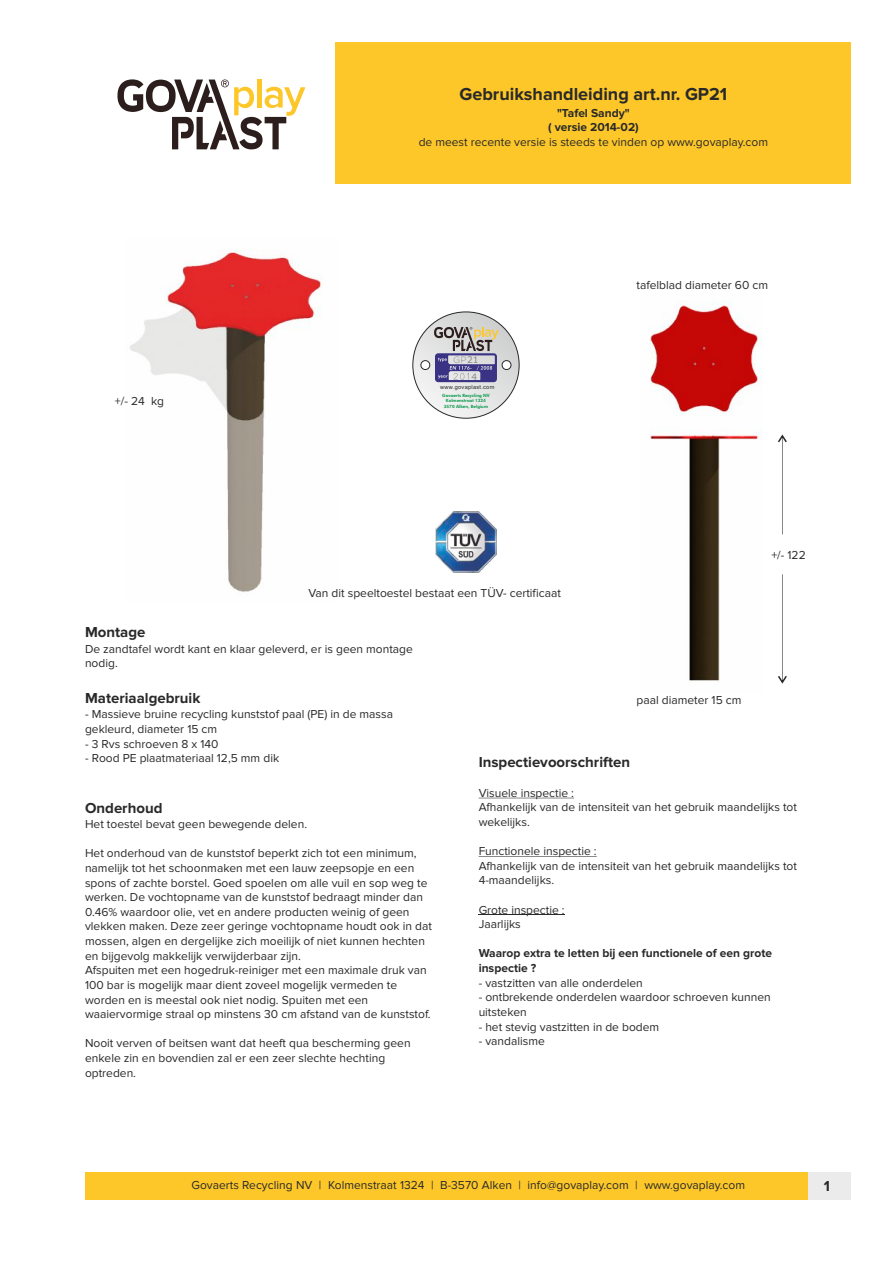
<style>
.page{position:relative;width:893px;height:1263px;background:#fff}
.page>*{position:absolute;margin:0;border:0;box-sizing:border-box;transform-origin:0 0}
.t1{font:700 18px "Proxima Nova";color:#292929}
.t2{font:700 15px "Proxima Nova";color:#292929}
.t3{font:12px/14.5px "Proxima Nova";color:#292929}
.t4{font:700 12px/14.5px "Proxima Nova";color:#292929}
.t5{font:300 9.15px "Gotham Rounded";color:#888}
.t6{font:9px "Verdana";color:#888}
.t7{font:5.7px "Arial";letter-spacing:.045em;color:#292929}
.t8{font:800 4.35px/5.2px "Futura BT";color:#009745;text-align:center}
.s1{font-family:"Verdana";font-weight:400}
</style>
<div class="page">
<div style="left:335px;top:43px;width:515px;height:141px;background:#fdc72a"></div>
<div style="left:85px;top:1172px;width:765px;height:27px;background:#fdc72a"></div>
<div style="left:808px;top:1172px;width:42px;height:27px;background:#ebebeb"></div>
<svg style="left:117px;top:79px;width:188px;height:70px"></svg>
<img style="left:130px;top:250px;width:193px;height:343px">
<hr style="left:479px;top:798px;width:95px;height:1px;background:#292929">
<hr style="left:479px;top:856px;width:118px;height:1px;background:#292929">
<hr style="left:479px;top:915px;width:86px;height:1px;background:#292929">
<img style="left:650px;top:300px;width:112px;height:381px">
<svg style="left:778px;top:434px;width:9px;height:100px"></svg>
<svg style="left:778px;top:574px;width:9px;height:110px"></svg>
<img style="left:435px;top:511px;width:62px;height:62px">
<svg style="left:412px;top:311px;width:108px;height:108px"></svg>
<h1 class="t1" style="left:459px;top:86px;width:269px">Gebruikshandleiding art.nr. GP21</h1>
<p class="t4" style="left:548px;top:106px;width:92px;text-align:center">"Tafel Sandy"<br>( versie 2014-02)</p>
<p class="t3" style="left:419px;top:135px;width:351px">de meest recente versie is steeds te vinden op www.govaplay.com</p>
<p class="t3" style="left:115px;top:394px;width:51px">+/- 24 kg</p>
<p class="t5" style="left:453px;top:355px;width:27px">GP<span class="s1">21</span></p>
<p class="t6" style="left:471px;top:373px;width:7px">4</p>
<p class="t7" style="left:440px;top:385px;width:56px">www.govaplast.com</p>
<p class="t8" style="left:442px;top:393px;width:49px">Govaerts Recycling NV<br>Kolmenstraat 1324<br>3570 Alken, Belgium</p>
<p class="t3" style="left:308px;top:586px;width:254px">Van dit speeltoestel bestaat een TÜV- certificaat</p>
<p class="t3" style="left:637px;top:279px;width:133px">tafelblad diameter 60 cm</p>
<p class="t3" style="left:771px;top:548px;width:36px">+/- 122</p>
<p class="t2" style="left:85px;top:625px;width:62px">Montage</p>
<p class="t3" style="left:85px;top:642px;width:329px">De zandtafel wordt kant en klaar geleverd, er is geen montage nodig.</p>
<p class="t2" style="left:85px;top:691px;width:117px">Materiaalgebruik</p>
<p class="t3" style="left:85px;top:708px;width:310px">- Massieve bruine recycling kunststof paal (PE) in de massa gekleurd, diameter 15 cm</p>
<p class="t3" style="left:85px;top:737px;width:135px">- 3 Rvs schroeven 8 x 140</p>
<p class="t3" style="left:85px;top:751px;width:196px">- Rood PE plaatmateriaal 12,5 mm dik</p>
<p class="t2" style="left:85px;top:801px;width:79px">Onderhoud</p>
<p class="t3" style="left:85px;top:817px;width:224px">Het toestel bevat geen bewegende delen.</p>
<p class="t3" style="left:85px;top:846px;width:348px">Het onderhoud van de kunststof beperkt zich tot een minimum, namelijk tot het schoonmaken met een lauw zeepsopje en een spons of zachte borstel. Goed spoelen om alle vuil en sop weg te werken. De vochtopname van de kunststof bedraagt minder dan 0.46% waardoor olie, vet en andere producten weinig of geen vlekken maken. Deze zeer geringe vochtopname houdt ook in dat mossen, algen en dergelijke zich moeilijk of niet kunnen hechten en bijgevolg makkelijk verwijderbaar zijn.<br>Afspuiten met een hogedruk-reiniger met een maximale druk van 100 bar is mogelijk maar dient zoveel mogelijk vermeden te worden en is meestal ook niet nodig. Spuiten met een waaiervormige straal op minstens 30 cm afstand van de kunststof.</p>
<p class="t3" style="left:85px;top:1036px;width:327px">Nooit verven of beitsen want dat heeft qua bescherming geen enkele zin en bovendien zal er een zeer slechte hechting optreden.</p>
<p class="t3" style="left:637px;top:693px;width:106px">paal diameter 15 cm</p>
<p class="t2" style="left:479px;top:755px;width:153px">Inspectievoorschriften</p>
<p class="t3" style="left:479px;top:786px;width:320px">Visuele inspectie :<br>Afhankelijk van de intensiteit van het gebruik maandelijks tot wekelijks.</p>
<p class="t3" style="left:479px;top:844px;width:320px">Functionele inspectie :<br>Afhankelijk van de intensiteit van het gebruik maandelijks tot<br>4-maandelijks.</p>
<p class="t3" style="left:479px;top:903px;width:88px">Grote inspectie :<br>Jaarlijks</p>
<p class="t4" style="left:479px;top:947px;width:295px">Waarop extra te letten bij een functionele of een grote inspectie ?</p>
<p class="t3" style="left:479px;top:976px;width:166px">- vastzitten van alle onderdelen</p>
<p class="t3" style="left:479px;top:990px;width:294px">- ontbrekende onderdelen waardoor schroeven kunnen uitsteken</p>
<p class="t3" style="left:479px;top:1020px;width:182px">- het stevig vastzitten in de bodem</p>
<p class="t3" style="left:479px;top:1034px;width:68px">- vandalisme</p>
<p class="t3" style="left:191px;top:1178px;width:555px">Govaerts Recycling NV | Kolmenstraat 1324 | B-3570 Alken | info@govaplay.com | www.govaplay.com</p>
<p class="t2" style="left:824px;top:1179px;width:8px">1</p>
</div>
